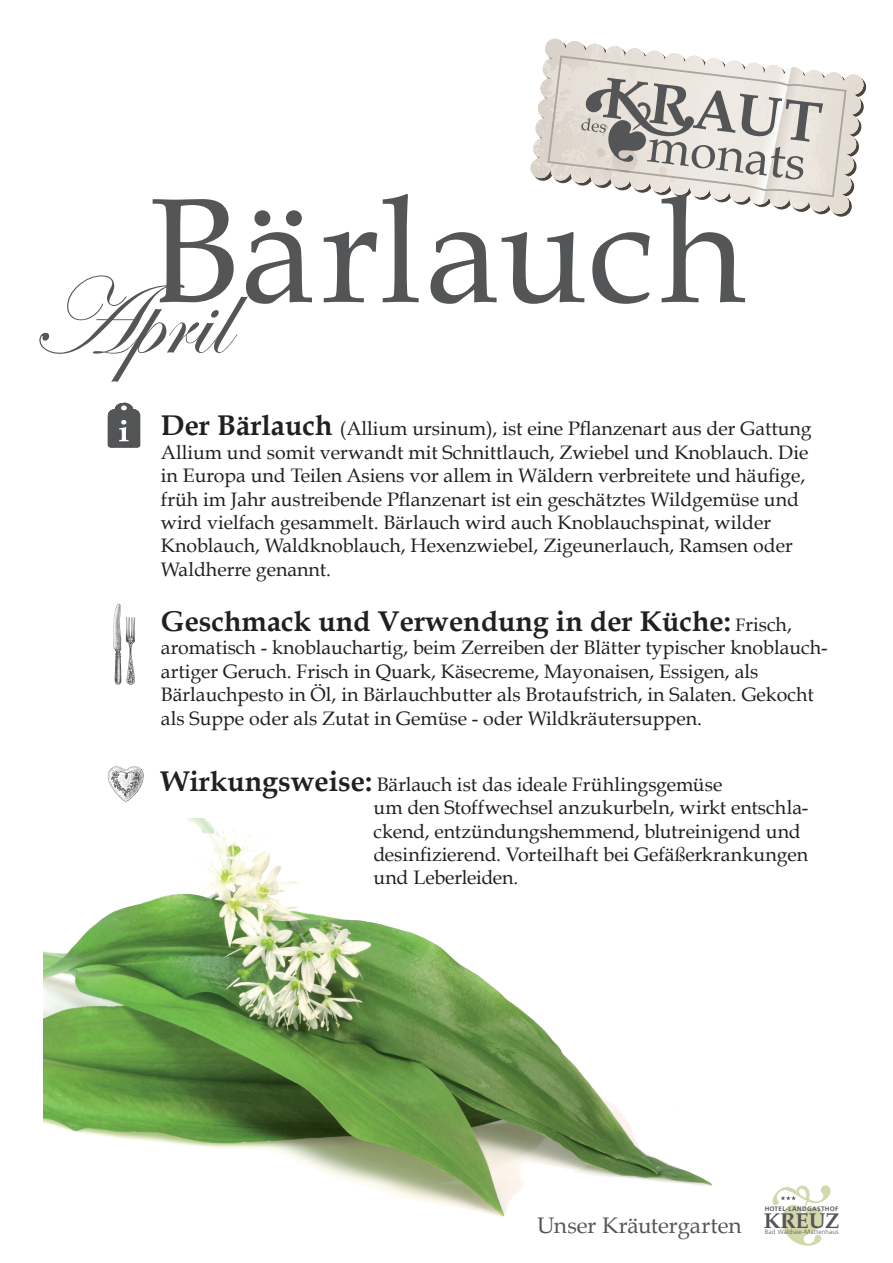
<style>
.page{position:relative;width:893px;height:1263px;background:#fff}
.page>*{position:absolute;margin:0;border:0;box-sizing:border-box;transform-origin:0 0}
.t1{font:148.5px "Book Antiqua";letter-spacing:.01em;color:#545557}
.t2{font:700 28.5px "Book Antiqua";color:#231f20}
.t3{font:22.5px "Book Antiqua";letter-spacing:-.005em;color:#545557}
.t4{font:700 21.45px "Book Antiqua";color:#545557}
.t5{font:19.5px/23.4px "Book Antiqua";color:#231f20}
.t6{font:700 6.45px "Frutiger";letter-spacing:.045em;color:#545557}
.t7{font:300 6.3px "Frutiger";letter-spacing:.025em;color:#545557}
.s1{font-weight:700;font-size:28.5px}
.s2{font-weight:400;font-size:18px}
.s3{font-weight:400;font-size:19.5px}
</style>
<div class="page">
<svg style="left:772px;top:1185px;width:58px;height:61px"></svg>
<img style="left:44px;top:819px;width:668px;height:398px">
<svg style="left:530px;top:74px;width:334px;height:141px"></svg>
<svg style="left:540px;top:39px;width:307px;height:167px"></svg>
<svg style="left:108px;top:403px;width:32px;height:45px"></svg>
<svg style="left:107px;top:766px;width:37px;height:35px"></svg>
<svg style="left:113px;top:604px;width:22px;height:81px"></svg>
<h1 class="t1" style="left:30px;top:159px;width:717px"><sub>April</sub>Bärlauch</h1>
<p class="t5" style="left:161px;top:417px;width:652px"><span class="s1">Der Bärlauch</span> (Allium ursinum), ist eine Pflanzenart aus der Gattung Allium und somit verwandt mit Schnittlauch, Zwiebel und Knoblauch. Die in Europa und Teilen Asiens vor allem in Wäldern verbreitete und häufige, früh im Jahr austreibende Pflanzenart ist ein geschätztes Wildgemüse und wird vielfach gesammelt. Bärlauch wird auch Knoblauchspinat, wilder Knoblauch, Waldknoblauch, Hexenzwiebel, Zigeunerlauch, Ramsen oder Waldherre genannt.</p>
<h2 class="t2" style="left:161px;top:605px;width:632px">Geschmack und Verwendung in der Küche: <span class="s2">F</span><span class="s3">risch,</span></h2>
<p class="t5" style="left:161px;top:636px;width:668px">aromatisch - knoblauchartig, beim Zerreiben der Blätter typischer knoblauch&shy;artiger Geruch. Frisch in Quark, Käsecreme, Mayonaisen, Essigen, als Bärlauchpesto in Öl, in Bärlauchbutter als Brotaufstrich, in Salaten. Gekocht als Suppe oder als Zutat in Gemüse - oder Wildkräutersuppen.</p>
<p class="t5" style="left:373px;top:772px;width:436px;text-indent:-212px"><span class="s1">Wirkungsweise:</span> Bärlauch ist das ideale Frühlingsgemüse<br>um den Stoffwechsel anzukurbeln, wirkt entschla&shy;ckend, entzündungshemmend, blutreinigend und desinfizierend. Vorteilhaft bei Gefäßerkrankungen und Leberleiden.</p>
<p class="t6" style="left:765px;top:1204px;width:75px">HOTEL-LANDGASTHOF</p>
<p class="t3" style="left:537px;top:1211px;width:260px">Unser Kräutergarten <sup>KR</sup></p>
<p class="t4" style="left:796px;top:1208px;width:45px">EUZ</p>
<p class="t7" style="left:765px;top:1228px;width:75px">Bad Waldsee-Mattenhaus</p>
</div>
